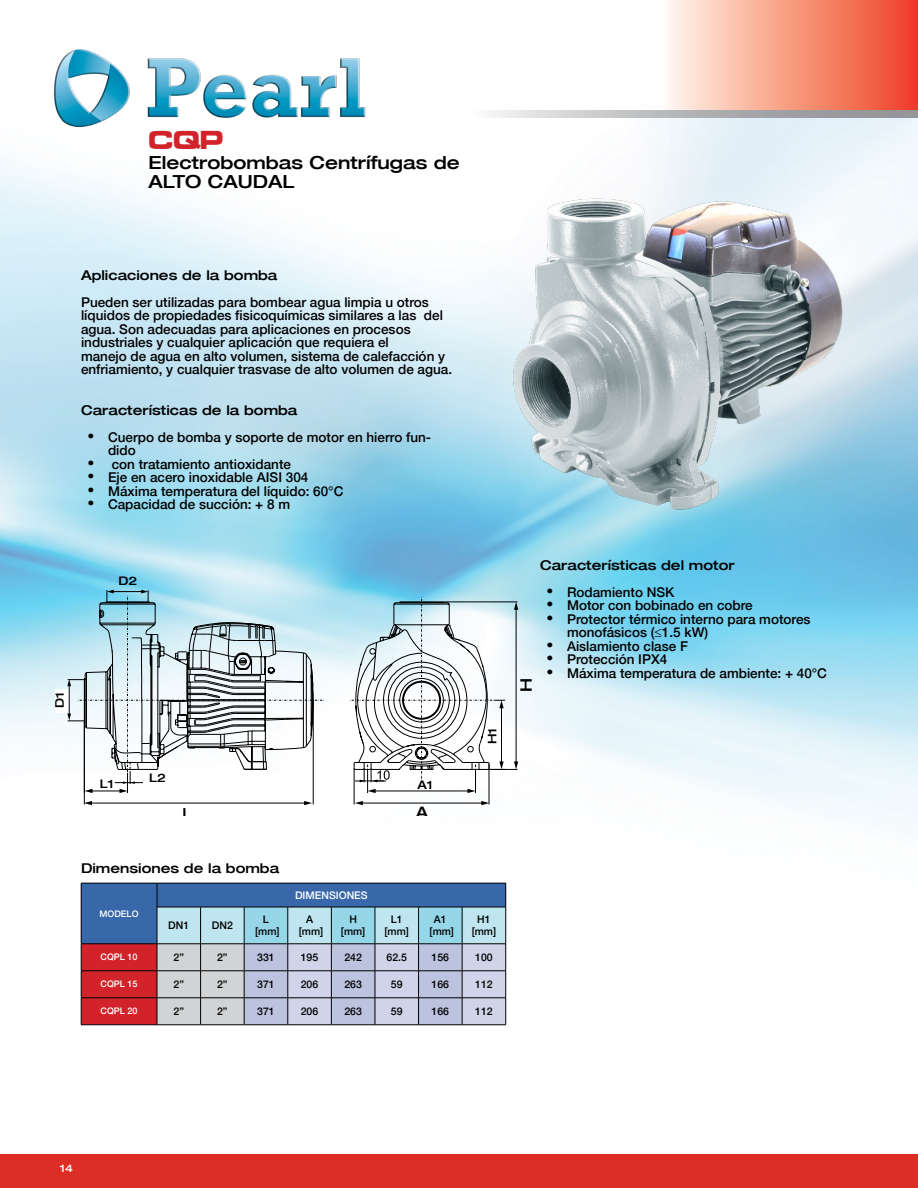
<style>
.page{position:relative;width:918px;height:1188px;background:#fff}
.page>*{position:absolute;margin:0;border:0;box-sizing:border-box;transform-origin:0 0}
.t1{font:27px "Microgramma D Bold Exte";color:#d2232a}
.t2{font:500 expanded 18px/19.5px "Helvetica 63";color:#000}
.t3{font:500 expanded 15.75px "Helvetica 63";color:#000}
.t4{font:500 expanded 13.8px "Helvetica 63";color:#000}
.t5{font:500 13.5px/13.5px "Helvetica 65";color:#000}
.t6{font:500 expanded 13.5px "Helvetica 63";color:#000}
.t7{font:500 expanded 11.85px "Helvetica 63";color:#000}
.t8{font:500 10.5px/12px "Helvetica 65";color:#000;text-align:center}
.t9{font:500 10.5px "Helvetica 65";color:#fff}
.t10{font:500 expanded 10.5px "Helvetica 63";color:#fff}
.t11{font:500 9px "Helvetica 65";color:#fff}
.s1{font-family:"Times";font-weight:400;font-size:18px}
</style>
<div class="page">
<img style="left:0;top:118px;width:918px;height:907px">
<div style="left:662px;top:0;width:256px;height:111px;background:linear-gradient(to right,#fffbec,#ef3f20)"></div>
<img style="left:44px;top:49px;width:342px;height:87px">
<div style="left:0;top:1154px;width:918px;height:34px;background:#dd2e26"></div>
<svg style="left:488px;top:111px;width:430px;height:7px;background:#b5b7b9"></svg>
<img style="left:511px;top:181px;width:345px;height:344px">
<div style="left:55px;top:689px;width:12px;height:23px;background:#fff"></div>
<hr style="left:354px;top:768px;width:1px;height:36px;background:#000">
<hr style="left:489px;top:764px;width:1px;height:40px;background:#000">
<hr style="left:84px;top:722px;width:1px;height:82px;background:#000">
<hr style="left:313px;top:700px;width:1px;height:104px;background:#000">
<hr style="left:91px;top:803px;width:215px;height:1px;background:#000">
<svg style="left:304px;top:801px;width:8px;height:4px"></svg>
<svg style="left:84px;top:801px;width:8px;height:4px"></svg>
<hr style="left:361px;top:803px;width:122px;height:1px;background:#000">
<svg style="left:481px;top:801px;width:8px;height:4px"></svg>
<svg style="left:355px;top:801px;width:8px;height:4px"></svg>
<svg style="left:67px;top:590px;width:258px;height:203px"></svg>
<svg style="left:349px;top:597px;width:169px;height:196px"></svg>
<hr style="left:244px;top:1025px;width:44px;height:1px;background:#000">
<hr style="left:288px;top:1025px;width:43px;height:1px;background:#000">
<hr style="left:81px;top:1025px;width:76px;height:1px;background:#000">
<hr style="left:157px;top:1025px;width:44px;height:1px;background:#000">
<hr style="left:201px;top:1025px;width:43px;height:1px;background:#000">
<hr style="left:331px;top:1025px;width:44px;height:1px;background:#000">
<hr style="left:375px;top:1025px;width:44px;height:1px;background:#000">
<hr style="left:419px;top:1025px;width:43px;height:1px;background:#000">
<hr style="left:462px;top:1025px;width:44px;height:1px;background:#000">
<svg style="left:81px;top:883px;width:425px;height:142px;background:#9ba1ba"></svg>
<hr style="left:244px;top:907px;width:1px;height:37px;background:#000">
<hr style="left:244px;top:907px;width:44px;height:1px;background:#000">
<hr style="left:288px;top:907px;width:43px;height:1px;background:#000">
<hr style="left:288px;top:907px;width:1px;height:37px;background:#000">
<hr style="left:331px;top:907px;width:44px;height:1px;background:#000">
<hr style="left:331px;top:907px;width:1px;height:37px;background:#000">
<hr style="left:375px;top:907px;width:44px;height:1px;background:#000">
<hr style="left:375px;top:907px;width:1px;height:37px;background:#000">
<hr style="left:419px;top:907px;width:43px;height:1px;background:#000">
<hr style="left:418px;top:907px;width:1px;height:37px;background:#000">
<hr style="left:462px;top:907px;width:44px;height:1px;background:#000">
<hr style="left:462px;top:907px;width:1px;height:37px;background:#000">
<hr style="left:505px;top:907px;width:1px;height:37px;background:#000">
<h1 class="t1" style="left:148px;top:122px;width:76px">CQP</h1>
<h2 class="t2" style="left:149px;top:152px;width:313px">Electrobombas Centrífugas de<br>ALTO CAUDAL</h2>
<p class="t6" style="left:81px;top:267px;width:198px">Aplicaciones de la bomba</p>
<p class="t5" style="left:81px;top:295px;width:373px">Pueden ser utilizadas para bombear agua limpia u otros líquidos de propiedades fisicoquímicas similares a las del agua. Son adecuadas para aplicaciones en procesos industriales y cualquier aplicación que requiera el<br>manejo de agua en alto volumen, sistema de calefacción y enfriamiento, y cualquier trasvase de alto volumen de agua.</p>
<p class="t6" style="left:81px;top:402px;width:218px">Características de la bomba</p>
<p class="t5" style="left:108px;top:430px;width:325px;text-indent:-20px"><span class="s1">•</span> Cuerpo de bomba y soporte de motor en hierro fun&shy;dido</p>
<p class="t5" style="left:88px;top:457px;width:205px"><span class="s1">•</span> con tratamiento antioxidante</p>
<p class="t5" style="left:88px;top:471px;width:222px"><span class="s1">•</span> Eje en acero inoxidable AISI 304</p>
<p class="t5" style="left:88px;top:484px;width:257px"><span class="s1">•</span> Máxima temperatura del líquido: 60°C</p>
<p class="t5" style="left:88px;top:498px;width:204px"><span class="s1">•</span> Capacidad de succión: + 8 m</p>
<p class="t7" style="left:119px;top:574px;width:20px">D2</p>
<p class="t7" style="left:52px;top:708px;width:17px;rotate:-90deg">D1</p>
<p class="t7" style="left:100px;top:776px;width:15px">L1</p>
<p class="t7" style="left:149px;top:771px;width:18px">L2</p>
<p class="t7" style="left:417px;top:777px;width:17px">A1</p>
<p class="t4" style="left:182px;top:804px;width:11px">L</p>
<p class="t3" style="left:416px;top:802px;width:14px">A</p>
<p class="t7" style="left:485px;top:744px;width:18px;rotate:-90deg">H1</p>
<p class="t6" style="left:81px;top:860px;width:200px">Dimensiones de la bomba</p>
<p class="t11" style="left:100px;top:908px;width:41px">MODELO</p>
<p class="t9" style="left:295px;top:889px;width:74px">DIMENSIONES</p>
<p class="t8" style="left:168px;top:919px;width:22px">DN1</p>
<p class="t8" style="left:212px;top:919px;width:22px">DN2</p>
<p class="t8" style="left:255px;top:913px;width:26px">L [mm]</p>
<p class="t8" style="left:299px;top:913px;width:26px">A [mm]</p>
<p class="t8" style="left:341px;top:913px;width:26px">H [mm]</p>
<p class="t8" style="left:385px;top:913px;width:26px">L1 [mm]</p>
<p class="t8" style="left:430px;top:913px;width:26px">A1 [mm]</p>
<p class="t8" style="left:472px;top:913px;width:26px">H1 [mm]</p>
<p class="t11" style="left:101px;top:952px;width:39px">CQPL 10</p>
<p class="t8" style="left:174px;top:951px;width:12px">2”</p>
<p class="t8" style="left:217px;top:951px;width:12px">2”</p>
<p class="t8" style="left:257px;top:951px;width:19px">331</p>
<p class="t8" style="left:301px;top:951px;width:19px">195</p>
<p class="t8" style="left:344px;top:951px;width:19px">242</p>
<p class="t8" style="left:387px;top:951px;width:22px">62.5</p>
<p class="t8" style="left:432px;top:951px;width:19px">156</p>
<p class="t8" style="left:475px;top:951px;width:19px">100</p>
<p class="t11" style="left:101px;top:979px;width:39px">CQPL 15</p>
<p class="t8" style="left:174px;top:978px;width:12px">2”</p>
<p class="t8" style="left:217px;top:978px;width:12px">2”</p>
<p class="t8" style="left:257px;top:978px;width:19px">371</p>
<p class="t8" style="left:301px;top:978px;width:19px">206</p>
<p class="t8" style="left:344px;top:978px;width:19px">263</p>
<p class="t8" style="left:391px;top:978px;width:13px">59</p>
<p class="t8" style="left:432px;top:978px;width:19px">166</p>
<p class="t8" style="left:475px;top:978px;width:19px">112</p>
<p class="t11" style="left:101px;top:1006px;width:39px">CQPL 20</p>
<p class="t8" style="left:174px;top:1005px;width:12px">2”</p>
<p class="t8" style="left:217px;top:1005px;width:12px">2”</p>
<p class="t8" style="left:257px;top:1005px;width:19px">371</p>
<p class="t8" style="left:301px;top:1005px;width:19px">206</p>
<p class="t8" style="left:344px;top:1005px;width:19px">263</p>
<p class="t8" style="left:391px;top:1005px;width:13px">59</p>
<p class="t8" style="left:432px;top:1005px;width:19px">166</p>
<p class="t8" style="left:475px;top:1005px;width:19px">112</p>
<p class="t3" style="left:516px;top:692px;width:16px;rotate:-90deg">H</p>
<p class="t6" style="left:540px;top:557px;width:196px">Características del motor</p>
<p class="t5" style="left:547px;top:585px;width:129px"><span class="s1">•</span> Rodamiento NSK</p>
<p class="t5" style="left:547px;top:599px;width:208px"><span class="s1">•</span> Motor con bobinado en cobre</p>
<p class="t5" style="left:567px;top:612px;width:245px;text-indent:-20px"><span class="s1">•</span> Protector térmico interno para motores monofásicos (≤1.5 kW)</p>
<p class="t5" style="left:547px;top:639px;width:143px"><span class="s1">•</span> Aislamiento clase F</p>
<p class="t5" style="left:547px;top:653px;width:122px"><span class="s1">•</span> Protección IPX4</p>
<p class="t5" style="left:547px;top:666px;width:282px"><span class="s1">•</span> Máxima temperatura de ambiente: + 40°C</p>
<p class="t10" style="left:60px;top:1162px;width:15px">14</p>
</div>
